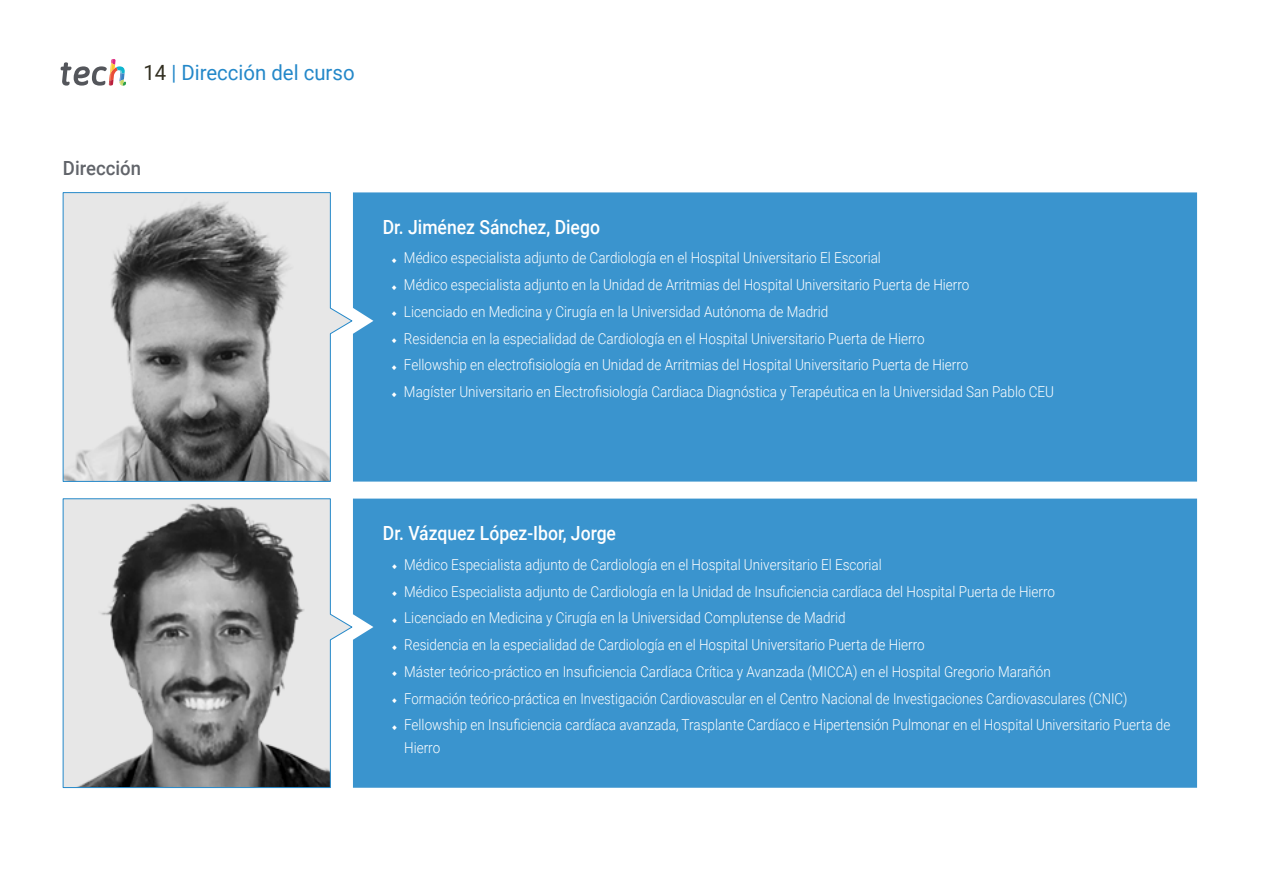
<style>
.page{position:relative;width:1263px;height:893px;background:#fff}
.page>*{position:absolute;margin:0;border:0;box-sizing:border-box;transform-origin:0 0}
.t1{font:21px "Roboto";color:#2488c9}
.t2{font:500 19.5px "Roboto";color:#fff;scale:.9 1}
.t3{font:500 19.5px "Roboto";color:#61646a;scale:.95 1}
.t4{font:300 15px/26.7px "Roboto";color:#fff;scale:.9 1}
.s1{color:#312e20}
</style>
<div class="page">
<svg style="left:61px;top:59px;width:65px;height:27px"></svg>
<div style="left:353px;top:192px;width:844px;height:290px;background:#3a94ce"></div>
<div style="left:353px;top:499px;width:844px;height:289px;background:#3a94ce"></div>
<svg style="left:63px;top:192px;width:290px;height:290px;background:#aeafb0"></svg>
<svg style="left:63px;top:498px;width:290px;height:290px;background:#a4a5a6"></svg>
<svg style="left:392px;top:258px;width:5px;height:5px"></svg>
<svg style="left:392px;top:285px;width:5px;height:5px"></svg>
<svg style="left:392px;top:311px;width:5px;height:5px"></svg>
<svg style="left:392px;top:338px;width:5px;height:5px"></svg>
<svg style="left:392px;top:365px;width:5px;height:5px"></svg>
<svg style="left:392px;top:392px;width:5px;height:5px"></svg>
<svg style="left:392px;top:565px;width:5px;height:5px"></svg>
<svg style="left:392px;top:591px;width:5px;height:5px"></svg>
<svg style="left:392px;top:618px;width:5px;height:5px"></svg>
<svg style="left:392px;top:645px;width:5px;height:5px"></svg>
<svg style="left:392px;top:672px;width:5px;height:5px"></svg>
<svg style="left:392px;top:698px;width:5px;height:5px"></svg>
<svg style="left:392px;top:725px;width:5px;height:5px"></svg>
<h1 class="t1" style="left:144px;top:57px;width:213px"><span class="s1">14</span> | Dirección del curso</h1>
<h2 class="t3" style="left:63px;top:154px;width:84px">Dirección</h2>
<h2 class="t2" style="left:383px;top:213px;width:243px">Dr. Jiménez Sánchez, Diego</h2>
<p class="t4" style="left:404px;top:244px;width:724px">Médico especialista adjunto de Cardiología en el Hospital Universitario El Escorial<br>Médico especialista adjunto en la Unidad de Arritmias del Hospital Universitario Puerta de Hierro<br>Licenciado en Medicina y Cirugía en la Universidad Autónoma de Madrid<br>Residencia en la especialidad de Cardiología en el Hospital Universitario Puerta de Hierro<br>Fellowship en electrofisiología en Unidad de Arritmias del Hospital Universitario Puerta de Hierro<br>Magíster Universitario en Electrofisiología Cardiaca Diagnóstica y Terapéutica en la Universidad San Pablo CEU</p>
<h2 class="t2" style="left:383px;top:520px;width:261px">Dr. Vázquez López-Ibor, Jorge</h2>
<p class="t4" style="left:404px;top:551px;width:853px">Médico Especialista adjunto de Cardiología en el Hospital Universitario El Escorial<br>Médico Especialista adjunto de Cardiología en la Unidad de Insuficiencia cardíaca del Hospital Puerta de Hierro<br>Licenciado en Medicina y Cirugía en la Universidad Complutense de Madrid<br>Residencia en la especialidad de Cardiología en el Hospital Universitario Puerta de Hierro<br>Máster teórico-práctico en Insuficiencia Cardíaca Crítica y Avanzada (MICCA) en el Hospital Gregorio Marañón<br>Formación teórico-práctica en Investigación Cardiovascular en el Centro Nacional de Investigaciones Cardiovasculares (CNIC)<br>Fellowship en Insuficiencia cardíaca avanzada, Trasplante Cardíaco e Hipertensión Pulmonar en el Hospital Universitario Puerta de</p>
<p class="t4" style="left:404px;top:734px;width:42px">Hierro</p>
</div>
